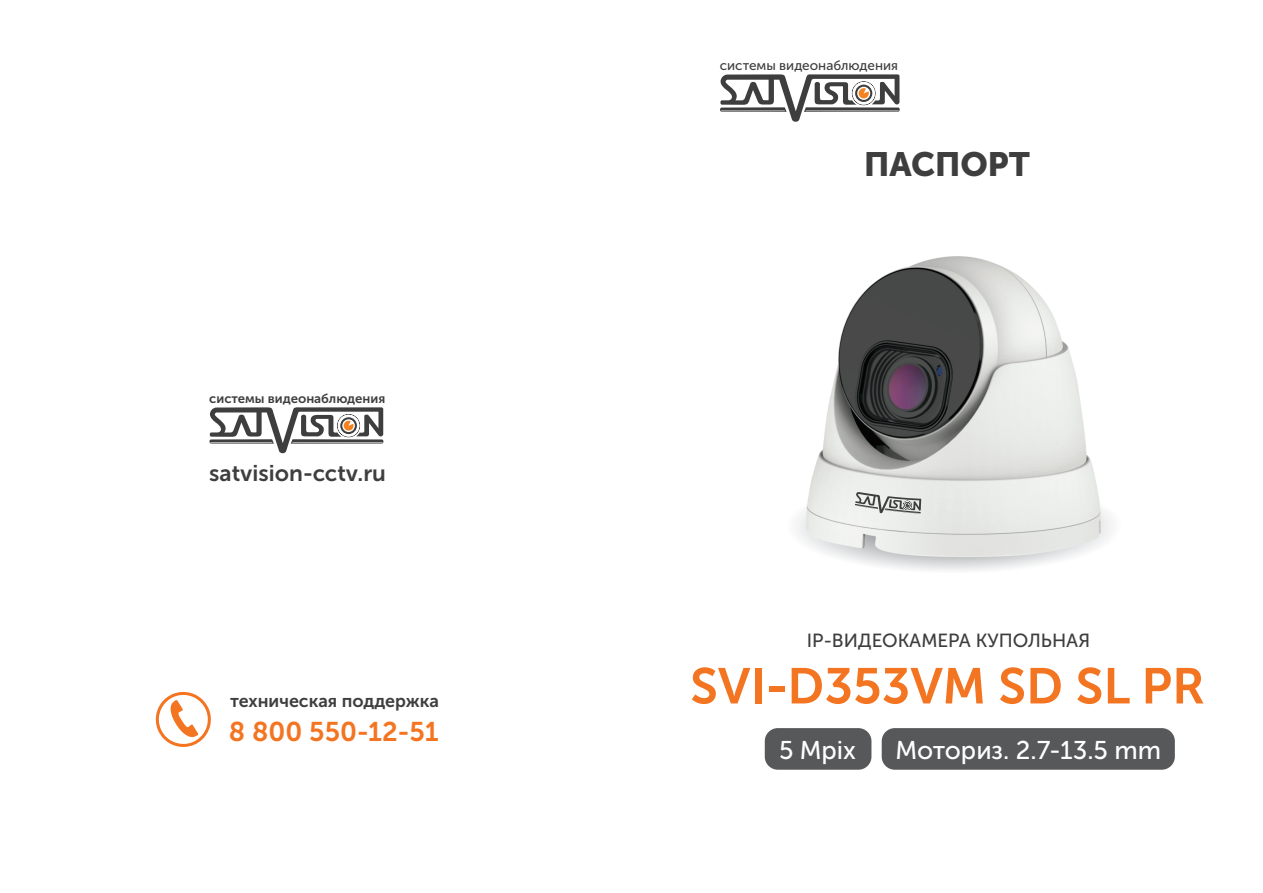
<style>
.page{position:relative;width:1263px;height:893px;background:#fff}
.page>*{position:absolute;margin:0;border:0;box-sizing:border-box;transform-origin:0 0}
.t1{font:50.1px "Museo Sans Cyrl 700";color:#f47521}
.t2{font:33.6px "Museo Sans Cyrl 900";color:#3e3e3f}
.t3{font:27px "Museo Sans Cyrl 700";color:#f47521}
.t4{font:25.65px "Museo Sans Cyrl 500";color:#fff}
.t5{font:22.65px "Museo Sans Cyrl 700";color:#3e3e3f}
.t6{font:18.9px "Museo Sans Cyrl 500";color:#3e3e3f}
.t7{font:17.7px "Museo Sans Cyrl 700";color:#3e3e3f}
.t8{font:13.5px "Museo Sans Cyrl 500";color:#3e3e3f}
.t9{font:13.05px "Museo Sans Cyrl 700";color:#3e3e3f}
.s1{color:#fff}
</style>
<div class="page">
<svg style="left:209px;top:407px;width:175px;height:47px"></svg>
<svg style="left:156px;top:692px;width:55px;height:55px"></svg>
<svg style="left:720px;top:74px;width:180px;height:48px"></svg>
<div style="left:765px;top:728px;width:106px;height:42px;background:#57585a;border-radius:13px"></div>
<div style="left:882px;top:728px;width:293px;height:42px;background:#57585a;border-radius:13px"></div>
<img style="left:798px;top:256px;width:311px;height:303px">
<svg style="left:855px;top:492px;width:66px;height:22px"></svg>
<p class="t9" style="left:209px;top:393px;width:178px">сист<span class="s1">емы вид</span>еонаблюдения</p>
<p class="t5" style="left:209px;top:464px;width:178px">satvision-cctv.ru</p>
<p class="t7" style="left:230px;top:694px;width:210px">техническая поддержка</p>
<h3 class="t3" style="left:229px;top:720px;width:211px">8 800 550-12-51</h3>
<p class="t8" style="left:720px;top:59px;width:180px">сист<span class="s1">емы вид</span>еонаблюдения</p>
<h2 class="t2" style="left:864px;top:151px;width:167px">ПАСПОРТ</h2>
<p class="t6" style="left:807px;top:633px;width:285px">IP-ВИДЕОКАМЕРА КУПОЛЬНАЯ</p>
<h1 class="t1" style="left:690px;top:666px;width:516px">SVI-D353VM SD SL PR</h1>
<h3 class="t4" style="left:779px;top:739px;width:78px">5 Mpix</h3>
<h3 class="t4" style="left:895px;top:739px;width:267px">Моториз. 2.7-13.5 mm</h3>
</div>
